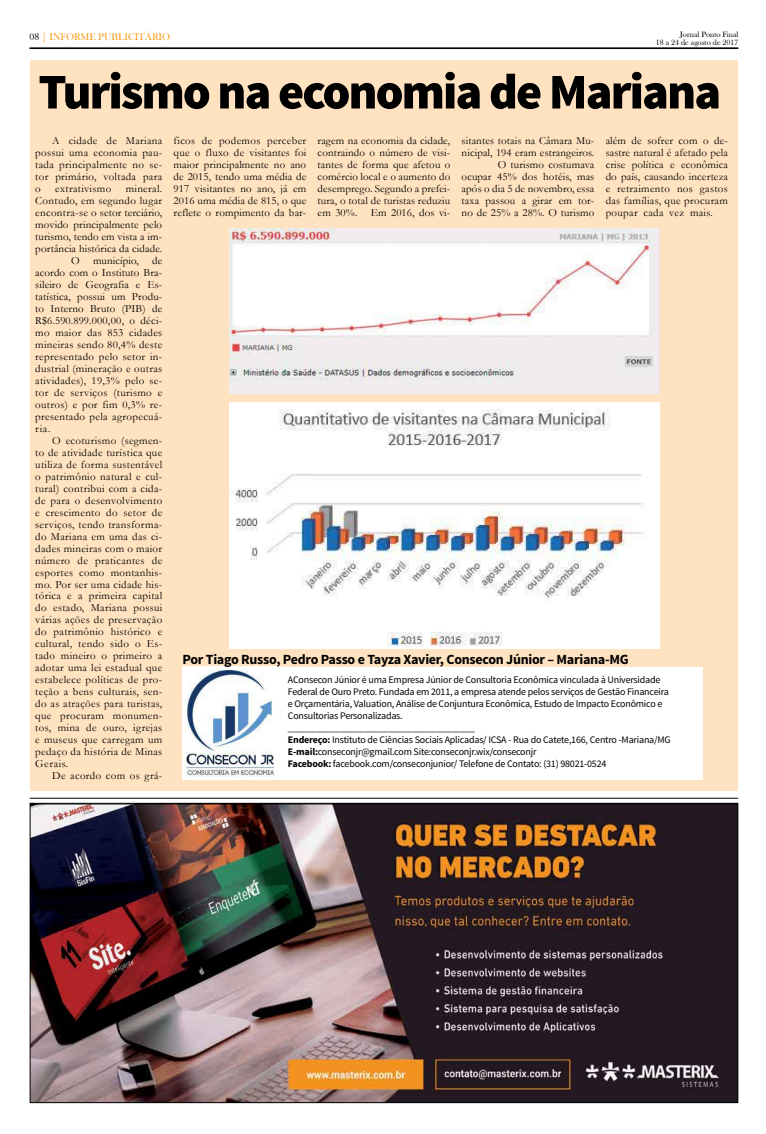
<style>
.page{position:relative;width:766px;height:1134px;background:#fff}
.page>*{position:absolute;margin:0;border:0;box-sizing:border-box;transform-origin:0 0}
.t1{font:900 50px "Source Sans Pro";letter-spacing:-.04em;color:#000}
.t2{font:700 14px "Source Sans Pro";letter-spacing:-.02em;color:#000}
.t3{font:11px/12px "Garamond";letter-spacing:.03em;color:#000;text-align:justify}
.t4{font:11px/12px "Garamond";letter-spacing:.01em;color:#000;text-align:right}
.t5{font:10px/12px "Source Sans Pro";letter-spacing:-.02em;color:#000}
.t6{font:10px "Bask Old Face";color:#f99d1c}
.t7{font:8px/8px "Bask Old Face";color:#000;text-align:right}
.s1{color:#000}
.s2{font-weight:700}
</style>
<div class="page">
<hr style="left:30px;top:48px;width:708px;height:1px;background:#000">
<img style="left:32px;top:805px;width:704px;height:296px">
<hr style="left:30px;top:803px;width:708px;height:1px;background:#000">
<hr style="left:30px;top:798px;width:708px;height:1px;background:#000">
<div style="left:30px;top:60px;width:707px;height:731px;background:#ffe2c0"></div>
<img style="left:229px;top:228px;width:430px;height:165px">
<img style="left:229px;top:402px;width:430px;height:247px">
<img style="left:182px;top:667px;width:92px;height:112px">
<div style="left:274px;top:667px;width:429px;height:112px;background:#fff"></div>
<p class="t6" style="left:30px;top:32px;width:142px"><span class="s1">08</span> | INFORME PUBLICITÁRIO</p>
<p class="t7" style="left:655px;top:30px;width:84px">Jornal Ponto Final<br>18 a 24 de agosto de 2017</p>
<h1 class="t1" style="left:38px;top:59px;width:684px">Turismo na economia de Mariana</h1>
<p class="t3" style="left:35px;top:134px;width:128px;text-indent:17px">A cidade de Mariana possui uma economia pau&shy;tada principalmente no se&shy;tor primário, voltada para o</p>
<p class="t3" style="left:173px;top:134px;width:134px">ficos de podemos perceber que o fluxo de visitantes foi maior principalmente no ano de 2015, tendo uma média de 917 visitantes no ano, já em 2016 uma média de 815, o que reflete o rompimento da bar-</p>
<p class="t3" style="left:317px;top:134px;width:134px">ragem na economia da cidade, contraindo o número de visi&shy;tantes de forma que afetou o comércio local e o aumento do desemprego. Segundo a prefei&shy;tura, o total de turistas reduziu em 30%. Em 2016, dos vi-</p>
<p class="t4" style="left:461px;top:134px;width:134px">sitantes totais na Câmara Mu&shy;nicipal, 194 eram estrangeiros.<br>O turismo costumava<br>ocupar 45% dos hotéis, mas após o dia 5 de novembro, essa taxa passou a girar em tor&shy;no de 25% a 28%. O turismo</p>
<p class="t3" style="left:605px;top:134px;width:124px">além de sofrer com o de&shy;sastre natural é afetado pela crise política e econômica do país, causando incerteza e retraimento nos gastos das famílias, que procuram poupar cada vez mais.</p>
<p class="t3" style="left:55px;top:182px;width:57px">extrativismo</p>
<p class="t3" style="left:126px;top:182px;width:38px">mineral.</p>
<p class="t3" style="left:35px;top:194px;width:128px">Contudo, em segundo lugar</p>
<p class="t4" style="left:35px;top:206px;width:128px">encontra-se o setor terciário,</p>
<p class="t4" style="left:35px;top:218px;width:128px">movido principalmente pelo</p>
<p class="t4" style="left:35px;top:230px;width:128px">turismo, tendo em vista a im-</p>
<p class="t4" style="left:35px;top:242px;width:128px">portância histórica da cidade.</p>
<p class="t4" style="left:71px;top:254px;width:92px">O município, de</p>
<p class="t4" style="left:35px;top:266px;width:128px">acordo com o Instituto Bra-</p>
<p class="t4" style="left:35px;top:278px;width:128px">sileiro de Geografia e Es-</p>
<p class="t4" style="left:35px;top:290px;width:128px">tatística, possui um Produ-</p>
<p class="t4" style="left:35px;top:302px;width:128px">to Interno Bruto (PIB) de</p>
<p class="t3" style="left:35px;top:314px;width:128px">R$6.590.899.000,00, o déci-</p>
<p class="t3" style="left:35px;top:326px;width:128px">mo maior das 853 cidades</p>
<p class="t3" style="left:35px;top:338px;width:128px">mineiras sendo 80,4% deste</p>
<p class="t3" style="left:35px;top:350px;width:128px">representado pelo setor in-</p>
<p class="t3" style="left:35px;top:362px;width:128px">dustrial (mineração e outras</p>
<p class="t3" style="left:35px;top:374px;width:128px">atividades), 19,3% pelo se-</p>
<p class="t3" style="left:35px;top:386px;width:128px">tor de serviços (turismo e</p>
<p class="t3" style="left:35px;top:398px;width:128px">outros) e por fim 0,3% re-</p>
<p class="t3" style="left:35px;top:410px;width:128px">presentado pela agropecuá-</p>
<p class="t3" style="left:35px;top:422px;width:17px">ria.</p>
<p class="t3" style="left:52px;top:434px;width:111px">O ecoturismo (segmen-</p>
<p class="t3" style="left:35px;top:446px;width:128px">to de atividade turística que</p>
<p class="t3" style="left:35px;top:458px;width:128px">utiliza de forma sustentável</p>
<p class="t3" style="left:35px;top:470px;width:128px">o patrimônio natural e cul-</p>
<p class="t3" style="left:35px;top:482px;width:128px">tural) contribui com a cida-</p>
<p class="t3" style="left:35px;top:494px;width:128px">de para o desenvolvimento</p>
<p class="t3" style="left:35px;top:506px;width:128px">e crescimento do setor de</p>
<p class="t3" style="left:35px;top:518px;width:128px">serviços, tendo transforma-</p>
<p class="t3" style="left:35px;top:530px;width:128px">do Mariana em uma das ci-</p>
<p class="t3" style="left:35px;top:542px;width:128px">dades mineiras com o maior</p>
<p class="t3" style="left:35px;top:554px;width:128px">número de praticantes de</p>
<p class="t3" style="left:35px;top:566px;width:128px">esportes como montanhis-</p>
<p class="t3" style="left:35px;top:578px;width:128px">mo. Por ser uma cidade his-</p>
<p class="t3" style="left:35px;top:590px;width:128px">tórica e a primeira capital</p>
<p class="t3" style="left:35px;top:602px;width:128px">do estado, Mariana possui</p>
<p class="t3" style="left:35px;top:614px;width:128px">várias ações de preservação</p>
<p class="t3" style="left:35px;top:626px;width:128px">do patrimônio histórico e</p>
<p class="t3" style="left:35px;top:638px;width:128px">cultural, tendo sido o Es-</p>
<p class="t3" style="left:35px;top:650px;width:128px">tado mineiro o primeiro a</p>
<p class="t3" style="left:35px;top:662px;width:128px">adotar uma lei estadual que</p>
<p class="t3" style="left:35px;top:674px;width:128px">estabelece políticas de pro-</p>
<p class="t3" style="left:35px;top:686px;width:128px">teção a bens culturais, sen-</p>
<p class="t3" style="left:35px;top:698px;width:128px">do as atrações para turistas,</p>
<p class="t3" style="left:35px;top:710px;width:128px">que procuram monumen-</p>
<p class="t3" style="left:35px;top:722px;width:128px">tos, mina de ouro, igrejas</p>
<p class="t3" style="left:35px;top:734px;width:128px">e museus que carregam um</p>
<p class="t3" style="left:35px;top:746px;width:128px">pedaço da história de Minas</p>
<p class="t3" style="left:35px;top:758px;width:35px">Gerais.</p>
<p class="t3" style="left:52px;top:770px;width:111px">De acordo com os grá-</p>
<p class="t2" style="left:182px;top:650px;width:447px">Por Tiago Russo, Pedro Passo e Tayza Xavier, Consecon Júnior – Mariana-MG</p>
<p class="t5" style="left:288px;top:673px;width:384px">AConsecon Júnior é uma Empresa Júnior de Consultoria Econômica vinculada à Universidade Federal de Ouro Preto. Fundada em 2011, a empresa atende pelos serviços de Gestão Financeira e Orçamentária, Valuation, Análise de Conjuntura Econômica, Estudo de Impacto Econômico e Consultorias Personalizadas.<br>_______________________________________<br><span class="s2">Endereço:</span> Instituto de Ciências Sociais Aplicadas/ ICSA - Rua do Catete,166, Centro -Mariana/MG <span class="s2">E-mail:</span>conseconjr@gmail.com Site:conseconjr.wix/conseconjr<br><span class="s2">Facebook:</span> facebook.com/conseconjunior/ Telefone de Contato: (31) 98021-0524</p>
</div>
